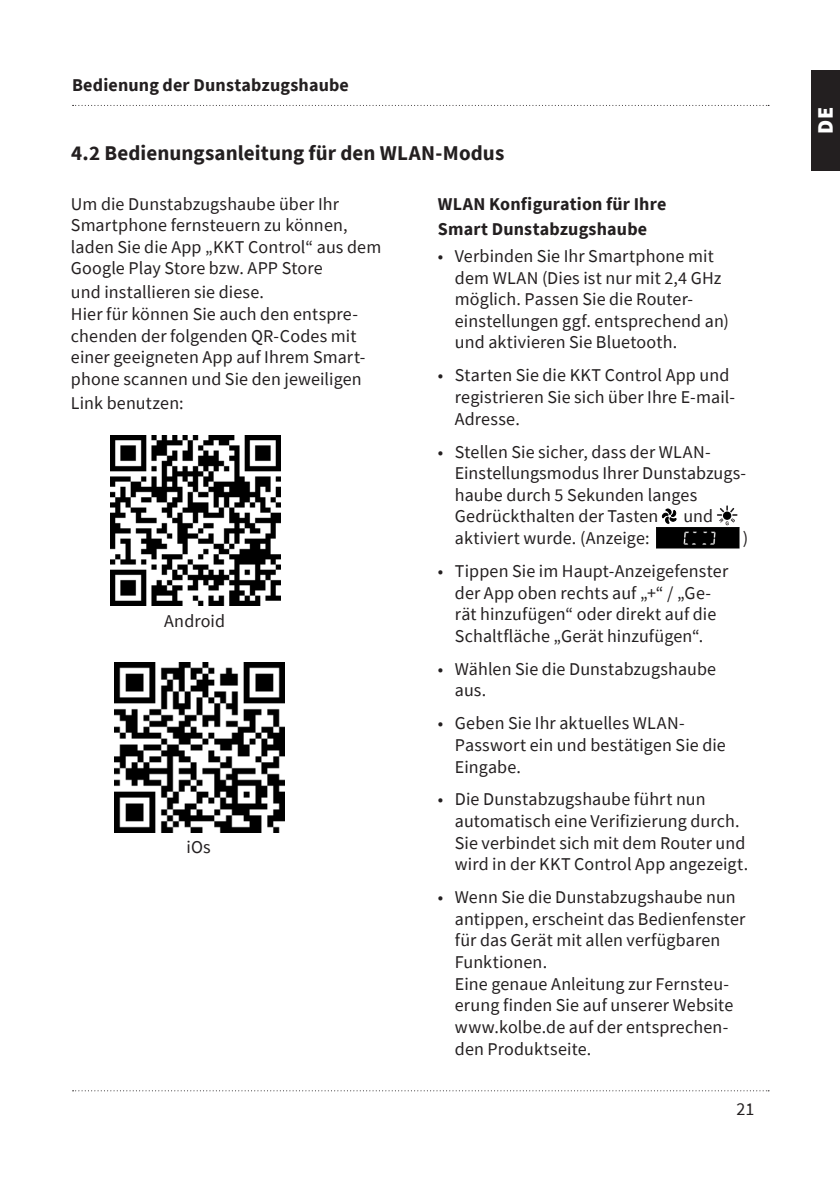
<style>
.page{position:relative;width:840px;height:1191px;background:#fff}
.page>*{position:absolute;margin:0;border:0;box-sizing:border-box;transform-origin:0 0}
.t1{font:900 22px "Source Sans Pro";color:#fff}
.Überschrift_2{font:700 21px "Source Sans Pro";letter-spacing:.005em;color:#231f20}
.t2{font:18px/21.6px "Source Sans Pro";letter-spacing:.005em;color:#231f20}
.Überschrift_2-2{font:700 18px/25.2px "Source Sans Pro";letter-spacing:.01em;color:#231f20}
</style>
<div class="page">
<svg style="left:72px;top:1090px;width:696px;height:1px"></svg>
<svg style="left:72px;top:105px;width:696px;height:1px"></svg>
<div style="left:811px;top:70px;width:28px;height:100px;background:#231f20"></div>
<img style="left:110px;top:435px;width:171px;height:170px">
<img style="left:114px;top:662px;width:170px;height:170px">
<svg style="left:661px;top:508px;width:15px;height:16px"></svg>
<svg style="left:717px;top:505px;width:20px;height:20px"></svg>
<img style="left:656px;top:528px;width:82px;height:20px">
<p class="Überschrift_2-2" style="left:72px;top:73px;width:278px">Bedienung der Dunstabzugshaube</p>
<p class="Überschrift_2" style="left:71px;top:139px;width:434px">4.2 Bedienungsanleitung für den WLAN-Modus</p>
<p class="t2" style="left:71px;top:193px;width:312px">Um die Dunstabzugshaube über Ihr Smartphone fernsteuern zu können, laden Sie die App „KKT Control“ aus dem Google Play Store bzw. APP Store</p>
<p class="t2" style="left:71px;top:281px;width:194px">und installieren sie diese.</p>
<p class="t2" style="left:71px;top:303px;width:296px">Hier für können Sie auch den entspre&shy;chenden der folgenden QR-Codes mit einer geeigneten App auf Ihrem Smart&shy;phone scannen und Sie den jeweiligen</p>
<p class="t2" style="left:71px;top:392px;width:114px">Link benutzen:</p>
<p class="Überschrift_2-2" style="left:437px;top:191px;width:230px">WLAN Konfiguration für Ihre<br>Smart Dunstabzugshaube</p>
<p class="t2" style="left:454px;top:245px;width:275px;text-indent:-17px">• Verbinden Sie Ihr Smartphone mit dem WLAN (Dies ist nur mit 2,4 GHz möglich. Passen Sie die Router&shy;einstellungen ggf. entsprechend an) und aktivieren Sie Bluetooth.</p>
<p class="t2" style="left:454px;top:364px;width:282px;text-indent:-17px">• Starten Sie die KKT Control App und registrieren Sie sich über Ihre E-mail-<br>Adresse.</p>
<p class="t2" style="left:454px;top:441px;width:292px;text-indent:-17px">• Stellen Sie sicher, dass der WLAN-Einstellungsmodus Ihrer Dunstabzugs&shy;haube durch 5 Sekunden langes Gedrückthalten der Tasten</p>
<p class="t2" style="left:683px;top:505px;width:31px">und</p>
<p class="t2" style="left:164px;top:610px;width:62px">Android</p>
<p class="t2" style="left:186px;top:836px;width:26px">iOs</p>
<p class="t2" style="left:454px;top:527px;width:196px">aktiviert wurde. (Anzeige:</p>
<p class="t2" style="left:742px;top:527px;width:7px">)</p>
<p class="t2" style="left:437px;top:560px;width:292px;text-align:center">• Tippen Sie im Haupt-Anzeigefenster der App oben rechts auf „+“ / „Ge-<br>rät hinzufügen“ oder direkt auf die Schaltfläche „Gerät hinzufügen“.</p>
<p class="t2" style="left:454px;top:658px;width:263px;text-indent:-17px">• Wählen Sie die Dunstabzugshaube aus.</p>
<p class="t2" style="left:454px;top:712px;width:272px;text-indent:-17px">• Geben Sie Ihr aktuelles WLAN-<br>Passwort ein und bestätigen Sie die<br>Eingabe.</p>
<p class="t2" style="left:454px;top:788px;width:295px;text-indent:-17px">• Die Dunstabzugshaube führt nun automatisch eine Verifizierung durch.<br>Sie verbindet sich mit dem Router und wird in der KKT Control App angezeigt.</p>
<p class="t2" style="left:454px;top:886px;width:292px;text-indent:-17px">• Wenn Sie die Dunstabzugshaube nun antippen, erscheint das Bedienfenster für das Gerät mit allen verfügbaren<br>Funktionen.<br>Eine genaue Anleitung zur Fernsteu&shy;erung finden Sie auf unserer Website www.kolbe.de auf der entsprechen&shy;den Produktseite.</p>
<p class="t2" style="left:736px;top:1098px;width:19px">21</p>
<p class="t1" style="left:809px;top:134px;width:28px;rotate:-90deg">DE</p>
</div>
